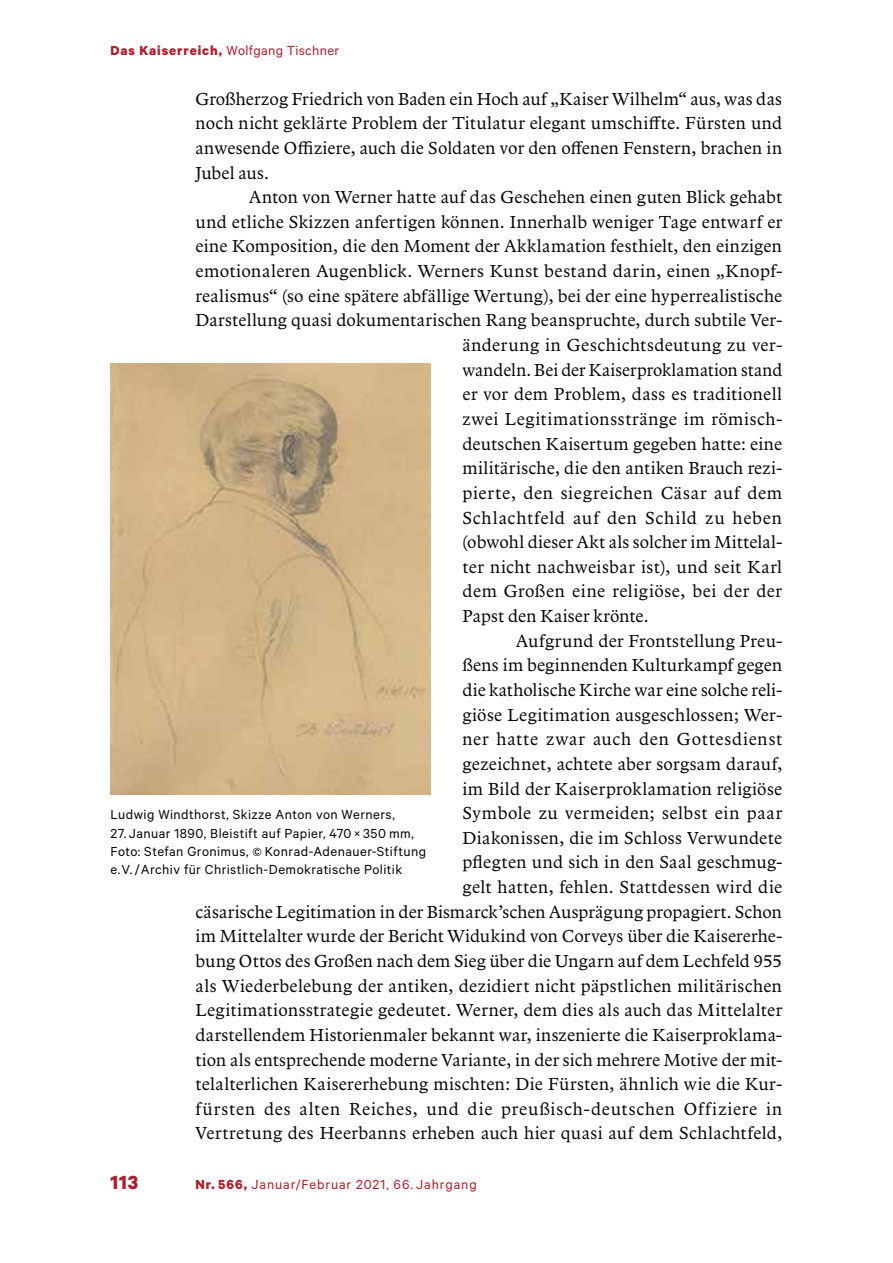
<style>
.page{position:relative;width:893px;height:1263px;background:#fff}
.page>*{position:absolute;margin:0;border:0;box-sizing:border-box;transform-origin:0 0}
.t1{font:700 21.45px "Calibre";color:#af1e2c}
.t2{font:18px/24.6px "Arbesco DT";letter-spacing:.02em;color:#040809;text-align:justify}
.t3{font:18px "Arbesco DT";letter-spacing:.04em;color:#040809}
.t4{font:18px "Arbesco DT";letter-spacing:.05em;color:#040809}
.t5{font:18px "Arbesco DT";letter-spacing:.045em;color:#040809}
.t6{font:14.85px/18.5px "Calibre";letter-spacing:.03em;color:#040809}
.t7{font:14.85px "Calibre";letter-spacing:.06em;color:#af1e2c}
.t8{font:14.85px "Calibre";letter-spacing:.02em;color:#af1e2c}
.s1{font-weight:700}
.s2{font-size:13.2px}
</style>
<div class="page">
<img style="left:110px;top:363px;width:320px;height:432px">
<p class="t8" style="left:110px;top:46px;width:230px"><span class="s1">Das Kaiserreich,</span> Wolfgang Tischner</p>
<p class="t2" style="left:195px;top:88px;width:588px">Großherzog Friedrich von Baden ein Hoch auf „Kaiser Wilhelm“ aus, was das noch nicht geklärte Pro blem der Titulatur elegant umschiffte. Fürsten und anwesende Offiziere, auch die Soldaten vor den offenen Fenstern, brachen in Jubel aus.</p>
<p class="t2" style="left:249px;top:186px;width:534px">Anton von Werner hatte auf das Geschehen einen guten Blick gehabt</p>
<p class="t2" style="left:195px;top:211px;width:588px">und etliche Skizzen anfertigen können. Innerhalb weniger Tage entwarf er</p>
<p class="t2" style="left:195px;top:235px;width:588px">eine Komposition, die den Moment der Akklamation festhielt, den einzigen</p>
<p class="t2" style="left:195px;top:260px;width:588px">emo tio naleren Augenblick. Werners Kunst bestand darin, einen „Knopf-</p>
<p class="t2" style="left:195px;top:285px;width:588px">realismus“ (so eine spätere abfällige Wertung), bei der eine hyperrealistische</p>
<p class="t2" style="left:195px;top:309px;width:588px">Darstellung quasi dokumentarischen Rang beanspruchte, durch subtile Ver-</p>
<p class="t2" style="left:462px;top:334px;width:321px">änderung in Geschichtsdeutung zu ver-</p>
<p class="t2" style="left:462px;top:359px;width:321px">wandeln. Bei der Kaiserproklamation stand</p>
<p class="t2" style="left:462px;top:383px;width:321px">er vor dem Problem, dass es traditionell</p>
<p class="t2" style="left:462px;top:408px;width:321px">zwei Legitimationsstränge im römisch-</p>
<p class="t2" style="left:462px;top:433px;width:321px">deutschen Kaisertum gegeben hatte: eine</p>
<p class="t2" style="left:462px;top:457px;width:321px">militärische, die den antiken Brauch rezi-</p>
<p class="t3" style="left:462px;top:486px;width:321px">pierte, den siegreichen Cäsar auf dem</p>
<p class="t5" style="left:462px;top:511px;width:321px">Schlachtfeld auf den Schild zu heben</p>
<p class="t2" style="left:462px;top:531px;width:321px">(obwohl dieser Akt als solcher im Mittelal-</p>
<p class="t2" style="left:462px;top:556px;width:321px">ter nicht nachweisbar ist), und seit Karl</p>
<p class="t2" style="left:462px;top:580px;width:321px">dem Großen eine religiöse, bei der der</p>
<p class="t2" style="left:462px;top:605px;width:188px">Papst den Kaiser krönte.</p>
<p class="t2" style="left:516px;top:630px;width:268px">Aufgrund der Frontstellung Preu-</p>
<p class="t2" style="left:462px;top:654px;width:321px">ßens im beginnenden Kulturkampf gegen</p>
<p class="t2" style="left:462px;top:679px;width:321px">die katholische Kirche war eine solche reli-</p>
<p class="t2" style="left:462px;top:704px;width:321px">giöse Legitimation ausgeschlossen; Wer-</p>
<p class="t3" style="left:462px;top:732px;width:321px">ner hatte zwar auch den Gottesdienst</p>
<p class="t2" style="left:462px;top:753px;width:321px">gezeichnet, achtete aber sorgsam darauf,</p>
<p class="t2" style="left:462px;top:777px;width:321px">im Bild der Kaiserproklamation religiöse</p>
<p class="t2" style="left:462px;top:802px;width:321px">Symbole zu vermeiden; selbst ein paar</p>
<p class="t2" style="left:462px;top:827px;width:321px">Diakonissen, die im Schloss Verwundete</p>
<p class="t2" style="left:462px;top:851px;width:321px">pflegten und sich in den Saal geschmug-</p>
<p class="t2" style="left:462px;top:876px;width:321px">gelt hatten, fehlen. Stattdessen wird die</p>
<p class="t2" style="left:195px;top:901px;width:588px">cäsarische Legitimation in der Bismarck’schen Ausprägung propagiert. Schon</p>
<p class="t2" style="left:195px;top:925px;width:588px">im Mittelalter wurde der Bericht Widukind von Corveys über die Kaisererhe-</p>
<p class="t2" style="left:195px;top:950px;width:588px">bung Ottos des Großen nach dem Sieg über die Ungarn auf dem Lechfeld 955</p>
<p class="t2" style="left:195px;top:975px;width:588px">als Wieder belebung der antiken, dezidiert nicht päpstlichen militärischen</p>
<p class="t2" style="left:195px;top:999px;width:588px">Legitima tions strategie gedeutet. Werner, dem dies als auch das Mittelalter</p>
<p class="t2" style="left:195px;top:1024px;width:588px">darstellendem Historienmaler bekannt war, inszenierte die Kaiserproklama-</p>
<p class="t2" style="left:195px;top:1048px;width:588px">tion als entsprechende moderne Variante, in der sich mehrere Motive der mit-</p>
<p class="t2" style="left:195px;top:1073px;width:588px">telalterlichen Kaisererhebung mischten: Die Fürsten, ähnlich wie die Kur-</p>
<p class="t4" style="left:195px;top:1102px;width:588px">fürsten des alten Reiches, und die preußisch-deutschen Offiziere in</p>
<p class="t2" style="left:195px;top:1122px;width:588px">Vertretung des Heerbanns erheben auch hier quasi auf dem Schlachtfeld,</p>
<p class="t6" style="left:110px;top:806px;width:286px">Ludwig Windthorst, Skizze Anton von Werners,</p>
<p class="t6" style="left:110px;top:825px;width:317px">27. Januar 1890, Bleistift auf Papier, 470 × 350 mm,<br>Foto: Stefan Gronimus, <span class="s2">©</span> Konrad-Adenauer-Stiftung e. V. / Archiv für Christlich-Demokratische Politik</p>
<p class="t1" style="left:110px;top:1169px;width:29px">113</p>
<p class="t7" style="left:195px;top:1179px;width:283px"><span class="s1">Nr. 566,</span> Januar/Februar 2021, 66. Jahrgang</p>
</div>
